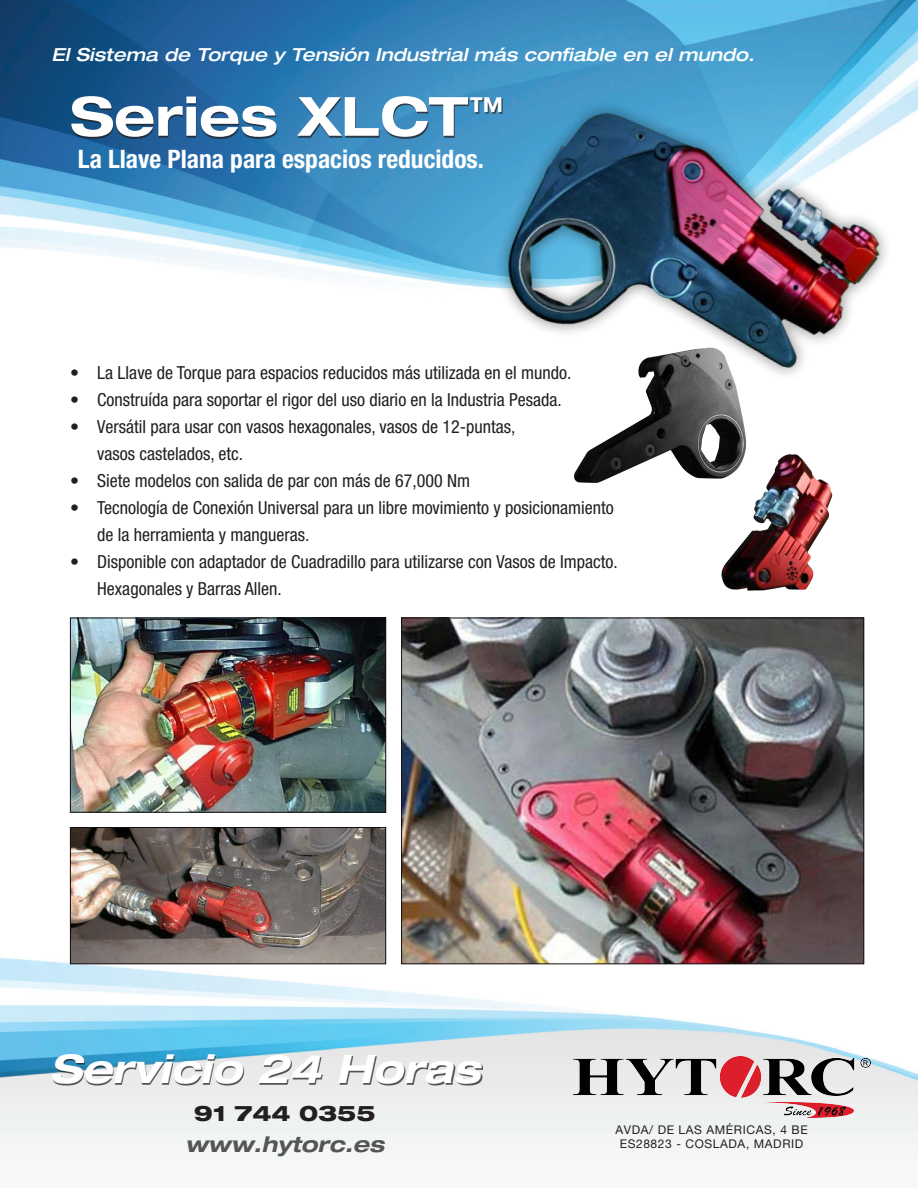
<style>
.page{position:relative;width:918px;height:1188px;background:#fff}
.page>*{position:absolute;margin:0;border:0;box-sizing:border-box;transform-origin:0 0}
.t1{font:700 expanded 54px "Helvetica Neue LT Std";color:#fff}
.t2{font:italic 700 expanded 39.45px "Helvetica Neue LT Std";color:#fff}
.t3{font:700 condensed 25.5px "Helvetica Neue LT Std";color:#fff}
.t4{font:italic 700 expanded 21.6px "Helvetica Neue LT Std";color:#545555}
.t5{font:800 expanded 21.6px "Helvetica Neue LT Std";color:#231f20}
.t6{font:condensed 18px "Helvetica Neue LT Std";color:#231f20}
.t7{font:italic 500 expanded 18px "Helvetica Neue LT Std";color:#fff}
.t8{font:12px/14.4px "Helvetica Neue LT Std";letter-spacing:.05em;color:#231f20;text-align:center}
</style>
<div class="page">
<img style="left:0;top:0;width:918px;height:1159px">
<div style="left:53px;top:1056px;width:430px;height:30px;background:#231f20;opacity:.75"></div>
<img style="left:566px;top:427px;width:194px;height:72px">
<img style="left:473px;top:79px;width:445px;height:348px">
<div style="left:72px;top:98px;width:431px;height:41px;background:#231f20;opacity:.75"></div>
<img style="left:72px;top:620px;width:312px;height:190px">
<div style="left:70px;top:618px;width:316px;height:194px;border:1px solid #120e11"></div>
<img style="left:72px;top:829px;width:312px;height:133px">
<div style="left:70px;top:827px;width:316px;height:137px;border:1px solid #120e11"></div>
<img style="left:403px;top:620px;width:459px;height:342px">
<div style="left:401px;top:618px;width:463px;height:346px;border:1px solid #120e11"></div>
<img style="left:704px;top:436px;width:142px;height:160px">
<div style="left:59px;top:446px;width:29px;height:18px;background:#fff"></div>
<div style="left:59px;top:524px;width:29px;height:18px;background:#fff"></div>
<div style="left:59px;top:581px;width:22px;height:15px;background:#fff"></div>
<img style="left:573px;top:1056px;width:297px;height:61px">
<p class="t7" style="left:52px;top:44px;width:704px">El Sistema de Torque y Tensión Industrial más confiable en el mundo.</p>
<h1 class="t1" style="left:70px;top:83px;width:435px">Series XLCT<sup>™</sup></h1>
<h3 class="t3" style="left:78px;top:143px;width:408px">La Llave Plana para espacios reducidos.</h3>
<p class="t6" style="left:70px;top:362px;width:503px">• La Llave de Torque para espacios reducidos más utilizada en el mundo.</p>
<p class="t6" style="left:70px;top:389px;width:493px">• Construída para soportar el rigor del uso diario en la Industria Pesada.</p>
<p class="t6" style="left:70px;top:416px;width:447px">• Versátil para usar con vasos hexagonales, vasos de 12-puntas,</p>
<p class="t6" style="left:70px;top:443px;width:174px">• vasos castelados, etc.</p>
<p class="t6" style="left:70px;top:470px;width:401px">• Siete modelos con salida de par con más de 67,000 Nm</p>
<p class="t6" style="left:70px;top:497px;width:545px">• Tecnología de Conexión Universal para un libre movimiento y posicionamiento</p>
<p class="t6" style="left:70px;top:524px;width:241px">• de la herramienta y mangueras.</p>
<p class="t6" style="left:70px;top:551px;width:549px">• Disponible con adaptador de Cuadradillo para utilizarse con Vasos de Impacto.</p>
<p class="t6" style="left:70px;top:578px;width:213px">• Hexagonales y Barras Allen.</p>
<h2 class="t2" style="left:50px;top:1044px;width:432px">Servicio 24 Horas</h2>
<p class="t5" style="left:194px;top:1099px;width:183px">91 744 0355</p>
<p class="t4" style="left:185px;top:1130px;width:201px">www.hytorc.es</p>
<p class="t8" style="left:615px;top:1122px;width:194px">AVDA/ DE LAS AMÉRICAS, 4 BE<br>ES28823 - COSLADA, MADRID</p>
</div>
